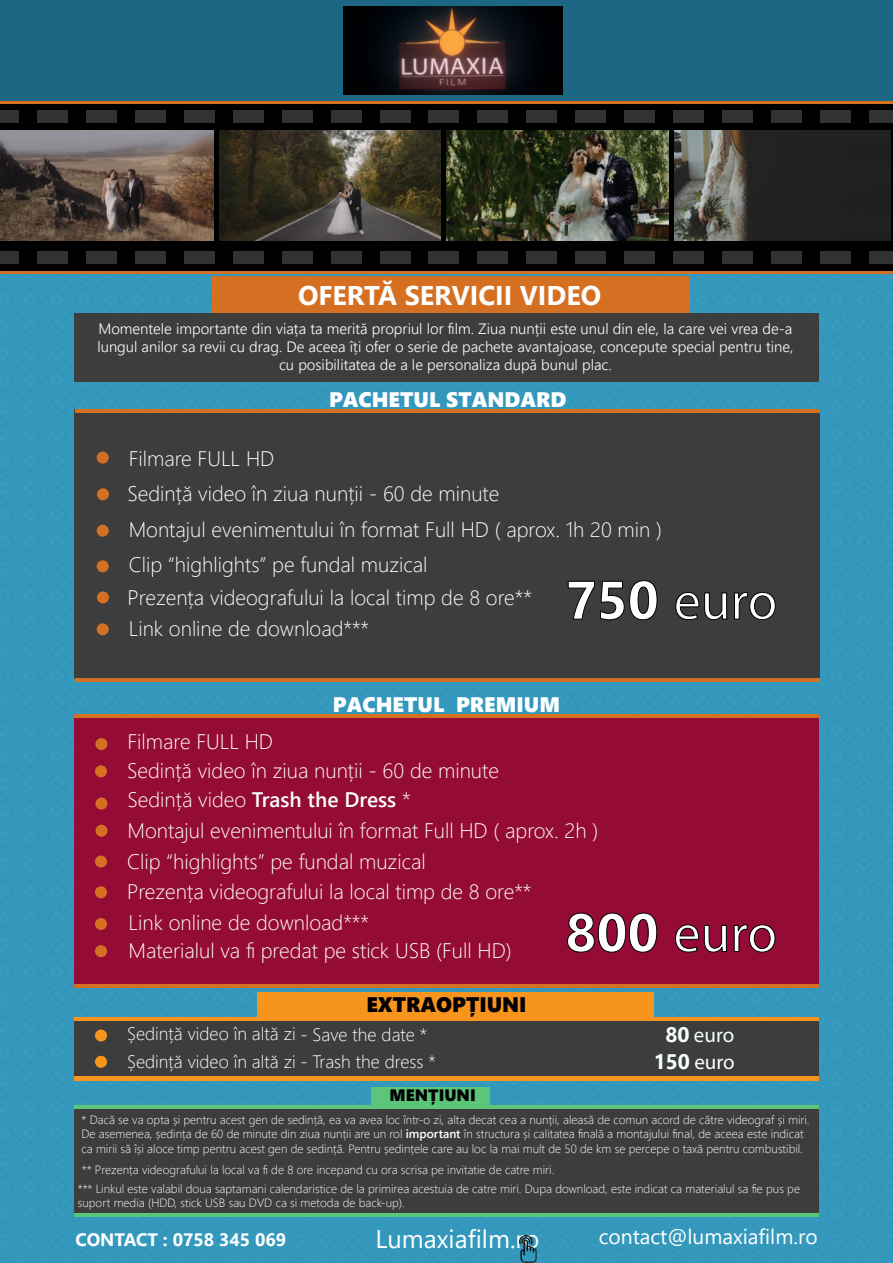
<style>
.page{position:relative;width:893px;height:1263px;background:#fff}
.page>*{position:absolute;margin:0;border:0;box-sizing:border-box;transform-origin:0 0}
.t1{font:54px "Myriad Pro";color:#fff}
.t2{font:700 27px "Segoe UI";color:#fff}
.t3{font:25.5px "Segoe UI";color:#fff}
.t4{font:300 21px/29.5px "Segoe UI";color:#fff}
.t5{font:21px "Segoe UI Black";color:#fff}
.t6{font:21px "Segoe UI";color:#fff}
.t7{font:21px "Myriad Pro";color:#f7ffff}
.t8{font:21px "Segoe UI Black";color:#000}
.t9{font:300 18px/27.2px "Segoe UI";color:#fff}
.t10{font:700 18px "Segoe UI";color:#fff}
.t11{font:16.5px "Segoe UI Black";color:#000}
.t12{font:300 15px/18px "Segoe UI";color:#fff;text-align:center}
.t13{font:300 12px/14.4px "Segoe UI";color:#fff}
.s1{font-family:"Segoe UI";font-weight:700}
.s2{font-weight:600}
</style>
<div class="page">
<div style="left:0;top:130px;width:893px;height:1133px;background:#3397bc"></div>
<img style="left:0;top:273px;width:5px;height:96px">
<div style="left:74px;top:1019px;width:744px;height:59px;background:#3d3d3d"></div>
<div style="left:74px;top:1105px;width:744px;height:112px;background:#3d3d3d"></div>
<div style="left:74px;top:1076px;width:744px;height:5px;background:#f7941d"></div>
<hr style="left:74px;top:1017px;width:744px;height:4px;background:#f7941d">
<div style="left:257px;top:992px;width:397px;height:27px;background:#f7941d"></div>
<div style="left:371px;top:1087px;width:118px;height:19px;background:#5bc57a"></div>
<div style="left:95px;top:1029px;width:12px;height:12px;background:#f7941d;border-radius:50%"></div>
<div style="left:95px;top:1056px;width:12px;height:12px;background:#f7941d;border-radius:50%"></div>
<div style="left:74px;top:714px;width:744px;height:271px;background:#940c35"></div>
<hr style="left:74px;top:714px;width:744px;height:3px;background:#d57023">
<hr style="left:74px;top:985px;width:744px;height:3px;background:#d57023">
<svg style="left:567px;top:913px;width:90px;height:39px"></svg>
<svg style="left:675px;top:924px;width:52px;height:28px"></svg>
<svg style="left:734px;top:924px;width:41px;height:28px"></svg>
<div style="left:95px;top:738px;width:12px;height:12px;background:#d57023;border-radius:50%"></div>
<div style="left:95px;top:765px;width:12px;height:12px;background:#d57023;border-radius:50%"></div>
<div style="left:95px;top:886px;width:12px;height:12px;background:#d57023;border-radius:50%"></div>
<div style="left:95px;top:797px;width:12px;height:12px;background:#d57023;border-radius:50%"></div>
<div style="left:95px;top:825px;width:12px;height:12px;background:#d57023;border-radius:50%"></div>
<div style="left:95px;top:855px;width:12px;height:12px;background:#d57023;border-radius:50%"></div>
<div style="left:95px;top:945px;width:12px;height:12px;background:#d57023;border-radius:50%"></div>
<div style="left:95px;top:918px;width:12px;height:12px;background:#d57023;border-radius:50%"></div>
<div style="left:74px;top:409px;width:746px;height:269px;background:#3d3d3d"></div>
<hr style="left:76px;top:409px;width:744px;height:4px;background:#d57023">
<hr style="left:76px;top:678px;width:744px;height:4px;background:#d57023">
<svg style="left:568px;top:580px;width:89px;height:40px"></svg>
<svg style="left:675px;top:592px;width:52px;height:28px"></svg>
<svg style="left:734px;top:592px;width:42px;height:28px"></svg>
<div style="left:97px;top:451px;width:12px;height:13px;background:#d57023;border-radius:50%"></div>
<div style="left:97px;top:488px;width:12px;height:12px;background:#d57023;border-radius:50%"></div>
<div style="left:97px;top:525px;width:12px;height:12px;background:#d57023;border-radius:50%"></div>
<div style="left:97px;top:560px;width:12px;height:12px;background:#d57023;border-radius:50%"></div>
<div style="left:97px;top:591px;width:12px;height:12px;background:#d57023;border-radius:50%"></div>
<div style="left:97px;top:623px;width:12px;height:12px;background:#d57023;border-radius:50%"></div>
<div style="left:0;top:0;width:893px;height:120px;background:#1c6783"></div>
<img style="left:343px;top:6px;width:220px;height:89px">
<div style="left:74px;top:313px;width:744px;height:69px;background:#3d3d3d"></div>
<img style="left:519px;top:1235px;width:18px;height:28px">
<hr style="left:74px;top:1105px;width:744px;height:3px;background:#5bc57a">
<hr style="left:74px;top:1213px;width:744px;height:4px;background:#5bc57a">
<div style="left:0;top:104px;width:892px;height:167px;background:#000"></div>
<img style="left:0;top:130px;width:214px;height:111px">
<img style="left:220px;top:130px;width:221px;height:111px">
<img style="left:447px;top:130px;width:221px;height:111px">
<img style="left:674px;top:130px;width:216px;height:111px">
<div style="left:0;top:242px;width:893px;height:15px;background:#000"></div>
<div style="left:0;top:115px;width:893px;height:15px;background:#000"></div>
<div style="left:0;top:110px;width:19px;height:12px;background:#323232"></div>
<div style="left:37px;top:110px;width:31px;height:12px;background:#323232"></div>
<div style="left:86px;top:110px;width:31px;height:12px;background:#323232"></div>
<div style="left:135px;top:110px;width:31px;height:12px;background:#323232"></div>
<div style="left:184px;top:110px;width:31px;height:12px;background:#323232"></div>
<div style="left:233px;top:110px;width:31px;height:12px;background:#323232"></div>
<div style="left:282px;top:110px;width:31px;height:12px;background:#323232"></div>
<div style="left:331px;top:110px;width:31px;height:12px;background:#323232"></div>
<div style="left:380px;top:110px;width:30px;height:12px;background:#323232"></div>
<div style="left:428px;top:110px;width:31px;height:12px;background:#323232"></div>
<div style="left:477px;top:110px;width:31px;height:12px;background:#323232"></div>
<div style="left:526px;top:110px;width:31px;height:12px;background:#323232"></div>
<div style="left:575px;top:110px;width:31px;height:12px;background:#323232"></div>
<div style="left:624px;top:110px;width:31px;height:12px;background:#323232"></div>
<div style="left:673px;top:110px;width:31px;height:12px;background:#323232"></div>
<div style="left:722px;top:110px;width:31px;height:12px;background:#323232"></div>
<div style="left:771px;top:110px;width:31px;height:12px;background:#323232"></div>
<div style="left:820px;top:110px;width:31px;height:12px;background:#323232"></div>
<div style="left:869px;top:110px;width:24px;height:12px;background:#323232"></div>
<div style="left:0;top:251px;width:19px;height:12px;background:#323232"></div>
<div style="left:37px;top:251px;width:31px;height:12px;background:#323232"></div>
<div style="left:86px;top:251px;width:31px;height:12px;background:#323232"></div>
<div style="left:135px;top:251px;width:31px;height:12px;background:#323232"></div>
<div style="left:184px;top:251px;width:31px;height:12px;background:#323232"></div>
<div style="left:233px;top:251px;width:31px;height:12px;background:#323232"></div>
<div style="left:282px;top:251px;width:31px;height:12px;background:#323232"></div>
<div style="left:331px;top:251px;width:31px;height:12px;background:#323232"></div>
<div style="left:380px;top:251px;width:30px;height:12px;background:#323232"></div>
<div style="left:428px;top:251px;width:31px;height:12px;background:#323232"></div>
<div style="left:477px;top:251px;width:31px;height:12px;background:#323232"></div>
<div style="left:526px;top:251px;width:31px;height:12px;background:#323232"></div>
<div style="left:575px;top:251px;width:31px;height:12px;background:#323232"></div>
<div style="left:624px;top:251px;width:31px;height:12px;background:#323232"></div>
<div style="left:673px;top:251px;width:31px;height:12px;background:#323232"></div>
<div style="left:722px;top:251px;width:31px;height:12px;background:#323232"></div>
<div style="left:771px;top:251px;width:31px;height:12px;background:#323232"></div>
<div style="left:820px;top:251px;width:31px;height:12px;background:#323232"></div>
<div style="left:869px;top:251px;width:24px;height:12px;background:#323232"></div>
<div style="left:212px;top:276px;width:477px;height:37px;background:#d57023"></div>
<hr style="left:0;top:101px;width:893px;height:3px;background:#d57023">
<hr style="left:0;top:271px;width:893px;height:2px;background:#d57023">
<h2 class="t2" style="left:298px;top:270px;width:305px">OFERTĂ SERVICII VIDEO</h2>
<p class="t12" style="left:97px;top:319px;width:697px">Momentele importante din viața ta merită propriul lor film. Ziua nunții este unul din ele, la care vei vrea de-a lungul anilor sa revii cu drag. De aceea îți ofer o serie de pachete avantajoase, concepute special pentru tine, cu posibilitatea de a le personaliza după bunul plac.</p>
<h3 class="t5" style="left:329px;top:385px;width:239px">PACHETUL STANDARD</h3>
<h3 class="t4" style="left:128px;top:439px;width:536px;line-height:35.4px">Filmare FULL HD<br>Sedință video în ziua nunții - 60 de minute<br>Montajul evenimentului în format Full HD ( aprox. 1h 20 min )</h3>
<h3 class="t4" style="left:128px;top:546px;width:406px;line-height:32.4px">Clip “highlights” pe fundal muzical<br>Prezența videografului la local timp de 8 ore**<br>Link online de download***</h3>
<h1 class="t1" style="left:566px;top:568px;width:213px"><span class="s1">750</span> euro</h1>
<h3 class="t5" style="left:333px;top:689px;width:229px">PACHETUL PREMIUM</h3>
<h3 class="t4" style="left:127px;top:725px;width:473px">Filmare FULL HD<br>Sedință video în ziua nunții - 60 de minute<br>Sedință video <span class="s2">Trash the Dress</span> *<br>Montajul evenimentului în format Full HD ( aprox. 2h )</h3>
<h3 class="t4" style="left:127px;top:844px;width:300px">Clip “highlights” pe fundal muzical</h3>
<h3 class="t4" style="left:127px;top:875px;width:406px">Prezența videografului la local timp de 8 ore**</h3>
<h3 class="t4" style="left:129px;top:906px;width:242px">Link online de download***</h3>
<h3 class="t4" style="left:129px;top:934px;width:385px">Materialul va fi predat pe stick USB (Full HD)</h3>
<h3 class="t8" style="left:366px;top:989px;width:162px">EXTRAOPȚIUNI</h3>
<h3 class="t9" style="left:127px;top:1019px;width:310px">Ședință video în altă zi - Save the date *<br>Ședință video în altă zi - Trash the dress *</h3>
<h3 class="t11" style="left:389px;top:1083px;width:88px">MENȚIUNI</h3>
<h1 class="t1" style="left:565px;top:900px;width:213px"><span class="s1">800</span> euro</h1>
<h3 class="t7" style="left:665px;top:1022px;width:70px"><span class="s1">80</span> euro</h3>
<h3 class="t7" style="left:654px;top:1049px;width:82px"><span class="s1">150</span> euro</h3>
<p class="t13" style="left:82px;top:1111px;width:730px">* Dacă se va opta și pentru acest gen de sedință, ea va avea loc într-o zi, alta decat cea a nunții, aleasă de comun acord de către videograf și miri.<br>De asemenea, ședința de 60 de minute din ziua nunții are un rol <span class="s2">important</span> în structura și calitatea finală a montajului final, de aceea este indicat ca mirii să își aloce timp pentru acest gen de sedință. Pentru ședințele care au loc la mai mult de 50 de km se percepe o taxă pentru combustibil.</p>
<p class="t13" style="left:78px;top:1159px;width:724px;line-height:19.2px;text-indent:4px">** Prezența videografului la local va fi de 8 ore incepand cu ora scrisa pe invitatie de catre miri.<br>*** Linkul este valabil doua saptamani calendaristice de la primirea acestuia de catre miri. Dupa download, este indicat ca materialul sa fie pus pe</p>
<p class="t13" style="left:78px;top:1195px;width:329px">suport media (HDD, stick USB sau DVD ca si metoda de back-up).</p>
<h3 class="t10" style="left:76px;top:1222px;width:212px">CONTACT : 0758 345 069</h3>
<h3 class="t6" style="left:599px;top:1217px;width:220px">contact@lumaxiafilm.ro</h3>
<h3 class="t3" style="left:376px;top:1214px;width:165px">Lumaxiafilm.ro</h3>
</div>
